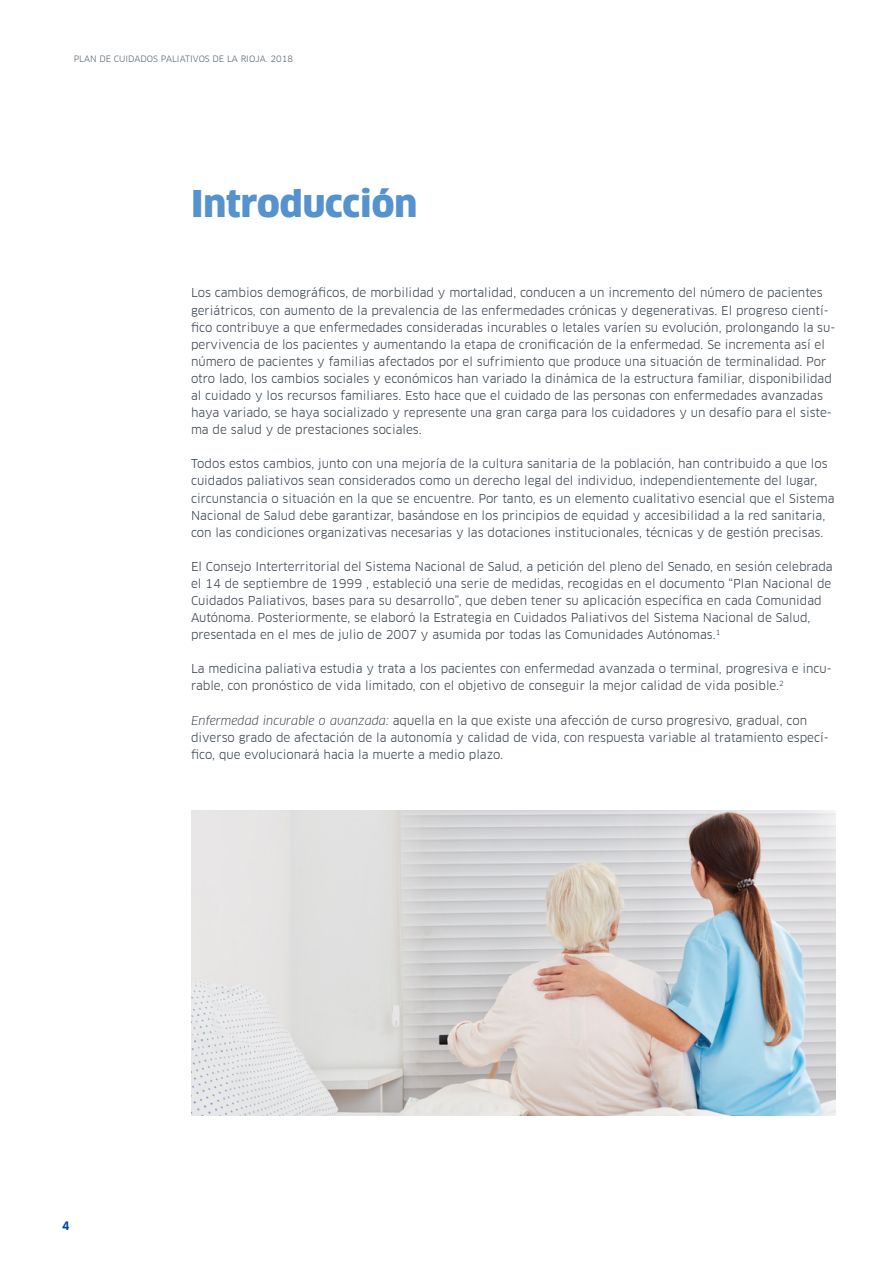
<style>
.page{position:relative;width:893px;height:1263px;background:#fff}
.page>*{position:absolute;margin:0;border:0;box-sizing:border-box;transform-origin:0 0}
.t1{font:900 36px "Clan Offc Pro";color:#5592ce}
.t2{font:12px/17.1px "Clan Offc Pro";color:#333d47}
.t3{font:700 11.4px "Clan Offc Pro";color:#004899}
.t4{font:8.55px "Clan Offc Pro";color:#53606b}
.s1{font-style:italic}
</style>
<div class="page">
<img style="left:191px;top:810px;width:644px;height:306px">
<p class="t4" style="left:74px;top:54px;width:221px">PLAN DE CUIDADOS PALIATIVOS DE LA RIOJA. 2018</p>
<h1 class="t1" style="left:191px;top:183px;width:228px">Introducción</h1>
<p class="t2" style="left:191px;top:284px;width:646px">Los cambios demográficos, de morbilidad y mortalidad, conducen a un incremento del número de pacientes geriátricos, con aumento de la prevalencia de las enfermedades crónicas y degenerativas. El progreso cientí&shy;fico contribuye a que enfermedades consideradas incurables o letales varíen su evolución, prolongando la su&shy;pervivencia de los pacientes y aumentando la etapa de cronificación de la enfermedad. Se incrementa así el número de pacientes y familias afectados por el sufrimiento que produce una situación de terminalidad. Por otro lado, los cambios sociales y económicos han variado la dinámica de la estructura familiar, disponibilidad al cuidado y los recursos familiares. Esto hace que el cuidado de las personas con enfermedades avanzadas haya variado, se haya socializado y represente una gran carga para los cuidadores y un desafío para el siste&shy;ma de salud y de prestaciones sociales.</p>
<p class="t2" style="left:191px;top:455px;width:645px">Todos estos cambios, junto con una mejoría de la cultura sanitaria de la población, han contribuido a que los cuidados paliativos sean considerados como un derecho legal del individuo, independientemente del lugar, circunstancia o situación en la que se encuentre. Por tanto, es un elemento cualitativo esencial que el Sistema Nacional de Salud debe garantizar, basándose en los principios de equidad y accesibilidad a la red sanitaria, con las condiciones organizativas necesarias y las dotaciones institucionales, técnicas y de gestión precisas.</p>
<p class="t2" style="left:191px;top:558px;width:643px">El Consejo Interterritorial del Sistema Nacional de Salud, a petición del pleno del Senado, en sesión celebrada el 14 de septiembre de 1999 , estableció una serie de medidas, recogidas en el documento “Plan Nacional de Cuidados Paliativos, bases para su desarrollo”, que deben tener su aplicación específica en cada Comunidad Autónoma. Posteriormente, se elaboró la Estrategia en Cuidados Paliativos del Sistema Nacional de Salud, presentada en el mes de julio de 2007 y asumida por todas las Comunidades Autónomas.<sup>1</sup></p>
<p class="t2" style="left:191px;top:660px;width:642px">La medicina paliativa estudia y trata a los pacientes con enfermedad avanzada o terminal, progresiva e incu&shy;rable, con pronóstico de vida limitado, con el objetivo de conseguir la mejor calidad de vida posible.<sup>2</sup></p>
<p class="t2" style="left:191px;top:711px;width:639px"><span class="s1">Enfermedad incurable o avanzada:</span> aquella en la que existe una afección de curso progresivo, gradual, con diverso grado de afectación de la autonomía y calidad de vida, con respuesta variable al tratamiento especí&shy;fico, que evolucionará hacia la muerte a medio plazo.</p>
<p class="t3" style="left:62px;top:1219px;width:9px">4</p>
</div>
